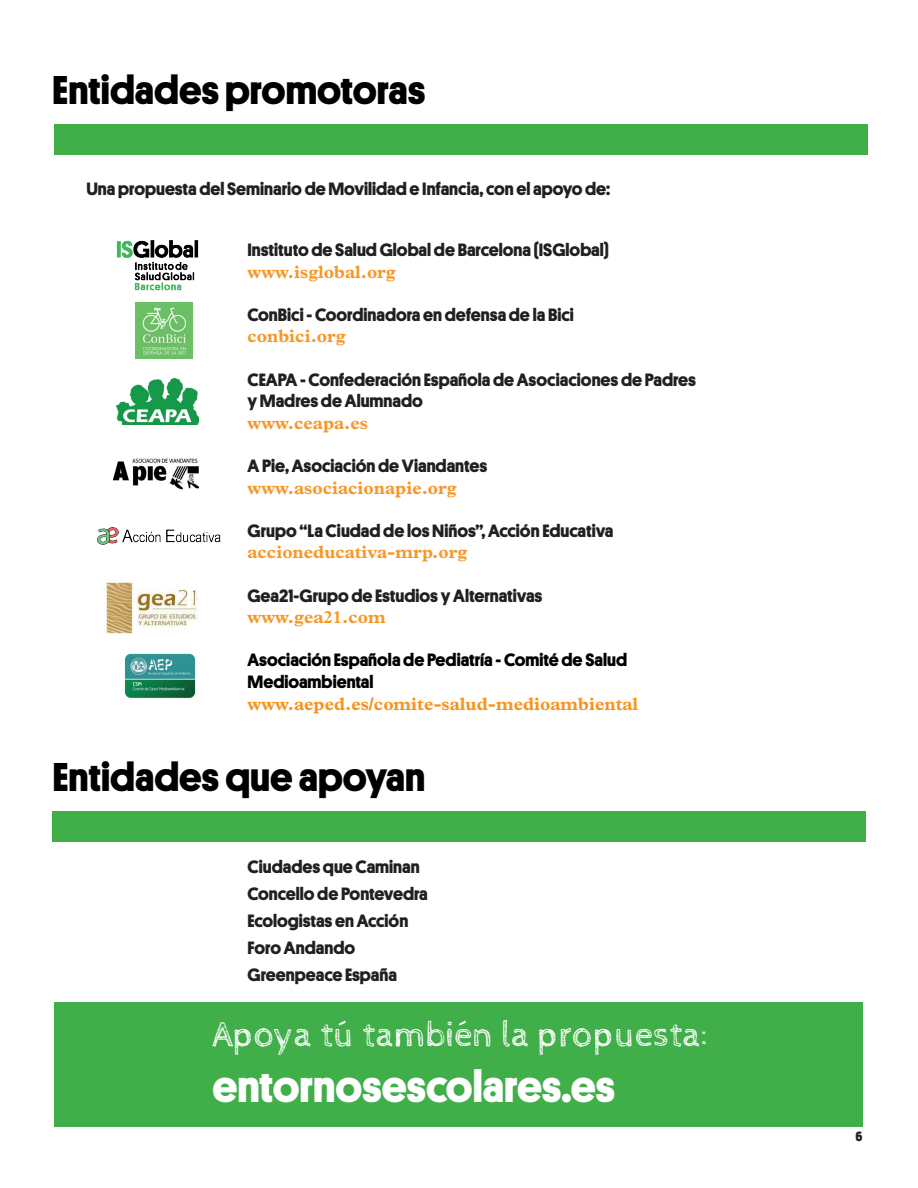
<style>
.page{position:relative;width:918px;height:1188px;background:#fff}
.page>*{position:absolute;margin:0;border:0;box-sizing:border-box;transform-origin:0 0}
.t1{font:700 45px "Platform";color:#fff}
.t2{font:700 40.5px "Platform";color:#000}
.t3{font:36px "Cabin Sketch";color:#fff}
.t4{font:700 18px/27px "Platform";color:#231f20}
.t5{font:700 18px "Plantin";color:#f79727}
.t6{font:700 18px/21.6px "Platform";color:#000}
.t7{font:700 18px "Plantin";color:#f7931d}
.t8{font:700 13.5px "Platform";color:#231f20}
</style>
<div class="page">
<div style="left:54px;top:124px;width:813px;height:30px;background:#40ae49"></div>
<div style="left:52px;top:811px;width:814px;height:30px;background:#40ae49"></div>
<img style="left:116px;top:240px;width:83px;height:67px">
<img style="left:136px;top:302px;width:56px;height:57px">
<img style="left:117px;top:378px;width:82px;height:47px">
<img style="left:114px;top:458px;width:84px;height:32px">
<img style="left:97px;top:527px;width:124px;height:18px">
<img style="left:105px;top:582px;width:93px;height:52px">
<div style="left:54px;top:1002px;width:808px;height:124px;background:#40ae49"></div>
<img style="left:124px;top:653px;width:72px;height:46px">
<h2 class="t2" style="left:52px;top:61px;width:375px">Entidades promotoras</h2>
<p class="t4" style="left:86px;top:175px;width:525px">Una propuesta del Seminario de Movilidad e Infancia, con el apoyo de:</p>
<p class="t4" style="left:248px;top:235px;width:363px">Instituto de Salud Global de Barcelona (ISGlobal)</p>
<p class="t5" style="left:248px;top:261px;width:150px">www.isglobal.org</p>
<p class="t4" style="left:248px;top:300px;width:328px">ConBici - Coordinadora en defensa de la Bici</p>
<p class="t5" style="left:248px;top:326px;width:100px">conbici.org</p>
<p class="t4" style="left:248px;top:367px;width:450px;line-height:21.6px">CEAPA - Confederación Española de Asociaciones de Padres y Madres de Alumnado</p>
<p class="t5" style="left:248px;top:412px;width:122px">www.ceapa.es</p>
<p class="t4" style="left:248px;top:451px;width:241px">A Pie, Asociación de Viandantes</p>
<p class="t5" style="left:248px;top:477px;width:211px">www.asociacionapie.org</p>
<p class="t4" style="left:248px;top:516px;width:367px">Grupo “La Ciudad de los Niños”, Acción Educativa</p>
<p class="t5" style="left:248px;top:542px;width:221px">accioneducativa-mrp.org</p>
<p class="t4" style="left:248px;top:581px;width:297px">Gea21-Grupo de Estudios y Alternativas</p>
<p class="t5" style="left:248px;top:606px;width:140px">www.gea21.com</p>
<p class="t6" style="left:248px;top:648px;width:381px">Asociación Española de Pediatría - Comité de Salud<br>Medioambiental</p>
<p class="t7" style="left:248px;top:693px;width:392px">www.aeped.es/comite-salud-medioambiental</p>
<h2 class="t2" style="left:52px;top:747px;width:374px">Entidades que apoyan</h2>
<p class="t4" style="left:248px;top:852px;width:182px">Ciudades que Caminan<br>Concello de Pontevedra<br>Ecologistas en Acción<br>Foro Andando<br>Greenpeace España</p>
<h3 class="t3" style="left:213px;top:1015px;width:498px">Apoya tú también la propuesta:</h3>
<h1 class="t1" style="left:212px;top:1053px;width:404px">entornosescolares.es</h1>
<p class="t8" style="left:855px;top:1126px;width:9px">6</p>
</div>
